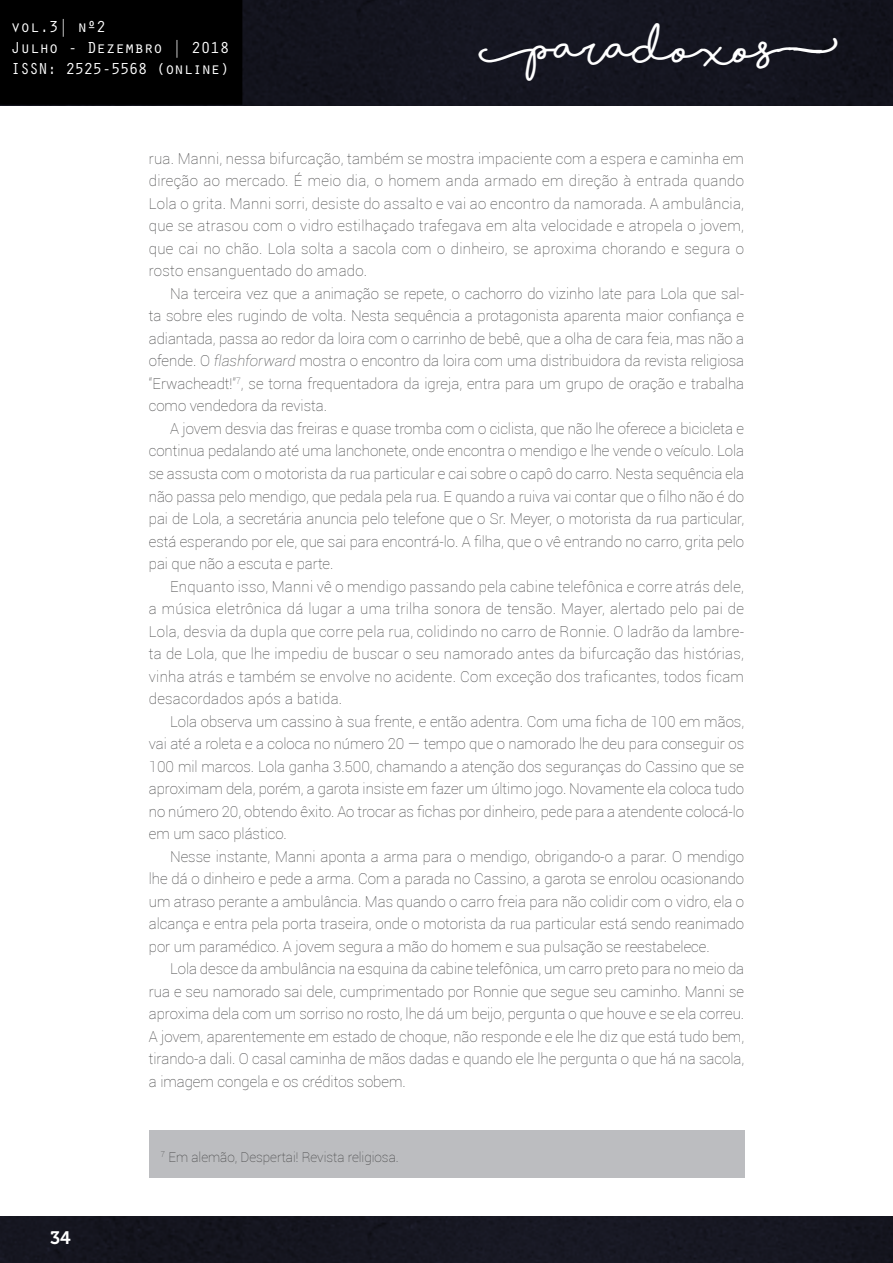
<style>
.page{position:relative;width:893px;height:1263px;background:#fff}
.page>*{position:absolute;margin:0;border:0;box-sizing:border-box;transform-origin:0 0}
.t1{font:700 42px "Shorelines Script";color:#fff}
.t2{font:18px "Museo 700";color:#fff}
.t3{font:16.5px/21px "Orator Std";letter-spacing:-.025em;color:#fff}
.Texto{font:100 15px/22.5px "Roboto";color:#3e3e3f;text-align:justify}
.Texto_do_box{font:100 13.5px "Roboto";color:#3e3e3f}
.s1{font-style:italic}
</style>
<div class="page">
<div style="left:0;top:1217px;width:893px;height:46px;background:#161621"></div>
<div style="left:242px;top:0;width:651px;height:105px;background:#14151f"></div>
<div style="left:0;top:0;width:242px;height:105px;background:#000"></div>
<div style="left:149px;top:1130px;width:596px;height:48px;background:#bcbdc0"></div>
<p class="t3" style="left:11px;top:16px;width:220px">vol.3| nº2<br>Julho - Dezembro | 2018<br>ISSN: 2525-5568 (online)</p>
<h1 class="t1" style="left:478px;top:32px;width:361px">[Paradoxos]</h1>
<p class="Texto" style="left:149px;top:147px;width:597px">rua. Manni, nessa bifurcação, também se mostra impaciente com a espera e caminha em direção ao mercado. É meio dia, o homem anda armado em direção à entrada quando Lola o grita. Manni sorri, desiste do assalto e vai ao encontro da namorada. A ambulância, que se atrasou com o vidro estilhaçado trafegava em alta velocidade e atropela o jovem, que cai no chão. Lola solta a sacola com o dinheiro, se aproxima chorando e segura o rosto ensanguentado do amado.</p>
<p class="Texto" style="left:149px;top:282px;width:597px;text-indent:21px">Na terceira vez que a animação se repete, o cachorro do vizinho late para Lola que sal&shy;ta sobre eles rugindo de volta. Nesta sequência a protagonista aparenta maior confiança e adiantada, passa ao redor da loira com o carrinho de bebê, que a olha de cara feia, mas não a ofende. O <span class="s1">flashforward</span> mostra o encontro da loira com uma distribuidora da revista religiosa “Erwacheadt!”<sup>7</sup>, se torna frequentadora da igreja, entra para um grupo de oração e trabalha como vendedora da revista.</p>
<p class="Texto" style="left:149px;top:417px;width:597px;text-indent:21px">A jovem desvia das freiras e quase tromba com o ciclista, que não lhe oferece a bicicleta e continua pedalando até uma lanchonete, onde encontra o mendigo e lhe vende o veículo. Lola se assusta com o motorista da rua particular e cai sobre o capô do carro. Nesta sequência ela não passa pelo mendigo, que pedala pela rua. E quando a ruiva vai contar que o filho não é do pai de Lola, a secretária anuncia pelo telefone que o Sr. Meyer, o motorista da rua particular, está esperando por ele, que sai para encontrá-lo. A filha, que o vê entrando no carro, grita pelo pai que não a escuta e parte.</p>
<p class="Texto" style="left:149px;top:574px;width:597px;text-indent:21px">Enquanto isso, Manni vê o mendigo passando pela cabine telefônica e corre atrás dele, a música eletrônica dá lugar a uma trilha sonora de tensão. Mayer, alertado pelo pai de Lola, desvia da dupla que corre pela rua, colidindo no carro de Ronnie. O ladrão da lambre&shy;ta de Lola, que lhe impediu de buscar o seu namorado antes da bifurcação das histórias, vinha atrás e também se envolve no acidente. Com exceção dos traficantes, todos ficam desacordados após a batida.</p>
<p class="Texto" style="left:149px;top:709px;width:597px;text-indent:21px">Lola observa um cassino à sua frente, e então adentra. Com uma ficha de 100 em mãos, vai até a roleta e a coloca no número 20 — tempo que o namorado lhe deu para conseguir os 100 mil marcos. Lola ganha 3.500, chamando a atenção dos seguranças do Cassino que se aproximam dela, porém, a garota insiste em fazer um último jogo. Novamente ela coloca tudo no número 20, obtendo êxito. Ao trocar as fichas por dinheiro, pede para a atendente colocá-lo em um saco plástico.</p>
<p class="Texto" style="left:149px;top:844px;width:597px;text-indent:21px">Nesse instante, Manni aponta a arma para o mendigo, obrigando-o a parar. O mendigo lhe dá o dinheiro e pede a arma. Com a parada no Cassino, a garota se enrolou ocasionando um atraso perante a ambulância. Mas quando o carro freia para não colidir com o vidro, ela o alcança e entra pela porta traseira, onde o motorista da rua particular está sendo reanimado por um paramédico. A jovem segura a mão do homem e sua pulsação se reestabelece.</p>
<p class="Texto" style="left:149px;top:957px;width:597px;text-indent:21px">Lola desce da ambulância na esquina da cabine telefônica, um carro preto para no meio da rua e seu namorado sai dele, cumprimentado por Ronnie que segue seu caminho. Manni se aproxima dela com um sorriso no rosto, lhe dá um beijo, pergunta o que houve e se ela correu.<br>A jovem, aparentemente em estado de choque, não responde e ele lhe diz que está tudo bem, tirando-a dali. O casal caminha de mãos dadas e quando ele lhe pergunta o que há na sacola, a imagem congela e os créditos sobem.</p>
<p class="t2" style="left:50px;top:1227px;width:22px">34</p>
<p class="Texto_do_box" style="left:161px;top:1148px;width:239px"><sup>7</sup> Em alemão, Despertai! Revista religiosa.</p>
</div>
